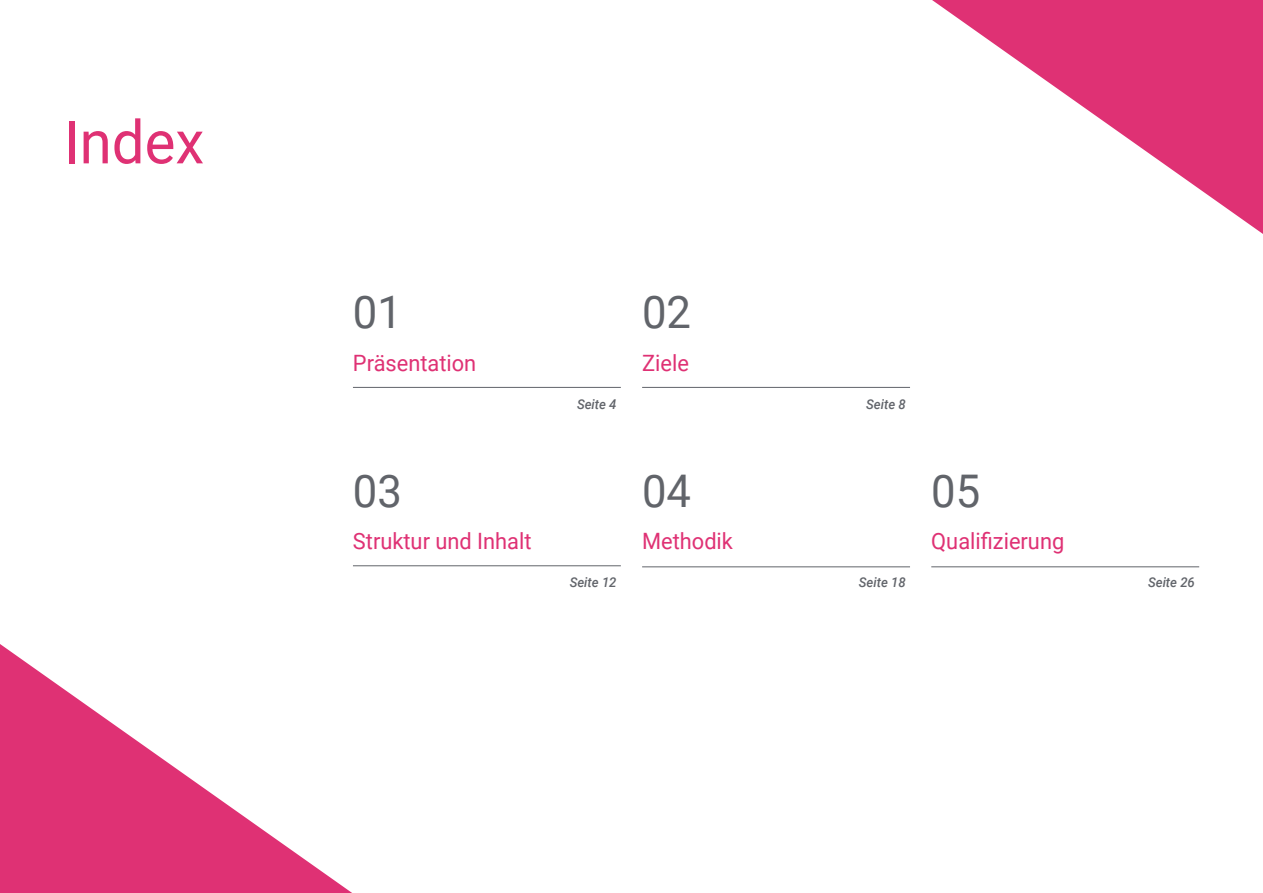
<style>
.page{position:relative;width:1263px;height:893px;background:#fff}
.page>*{position:absolute;margin:0;border:0;box-sizing:border-box;transform-origin:0 0}
.t1{font:60px "Roboto";color:#df3174}
.t2{font:45px "Roboto";color:#61646a}
.t3{font:22.5px "Roboto";color:#df3174}
.t4{font:italic 500 13.5px "Roboto";color:#61646a}
</style>
<div class="page">
<hr style="left:353px;top:387px;width:268px;height:1px;background:#61646a">
<hr style="left:642px;top:387px;width:268px;height:1px;background:#61646a">
<hr style="left:642px;top:566px;width:268px;height:1px;background:#61646a">
<hr style="left:931px;top:566px;width:268px;height:1px;background:#61646a">
<hr style="left:353px;top:565px;width:268px;height:1px;background:#61646a">
<svg style="left:0;top:644px;width:352px;height:249px"></svg>
<svg style="left:932px;top:0;width:331px;height:234px"></svg>
<h1 class="t1" style="left:64px;top:100px;width:142px">Index</h1>
<h2 class="t2" style="left:353px;top:281px;width:51px">01</h2>
<h2 class="t2" style="left:642px;top:281px;width:51px">02</h2>
<p class="t3" style="left:353px;top:347px;width:125px">Präsentation</p>
<p class="t3" style="left:642px;top:347px;width:48px">Ziele</p>
<p class="t4" style="left:577px;top:394px;width:41px">Seite 4</p>
<p class="t4" style="left:866px;top:394px;width:41px">Seite 8</p>
<h2 class="t2" style="left:353px;top:459px;width:51px">03</h2>
<h2 class="t2" style="left:642px;top:459px;width:51px">04</h2>
<h2 class="t2" style="left:931px;top:459px;width:51px">05</h2>
<p class="t3" style="left:353px;top:525px;width:180px">Struktur und Inhalt</p>
<p class="t3" style="left:642px;top:525px;width:92px">Methodik</p>
<p class="t3" style="left:931px;top:525px;width:134px">Qualifizierung</p>
<p class="t4" style="left:570px;top:573px;width:48px">Seite 12</p>
<p class="t4" style="left:859px;top:573px;width:48px">Seite 18</p>
<p class="t4" style="left:1148px;top:573px;width:48px">Seite 26</p>
</div>
